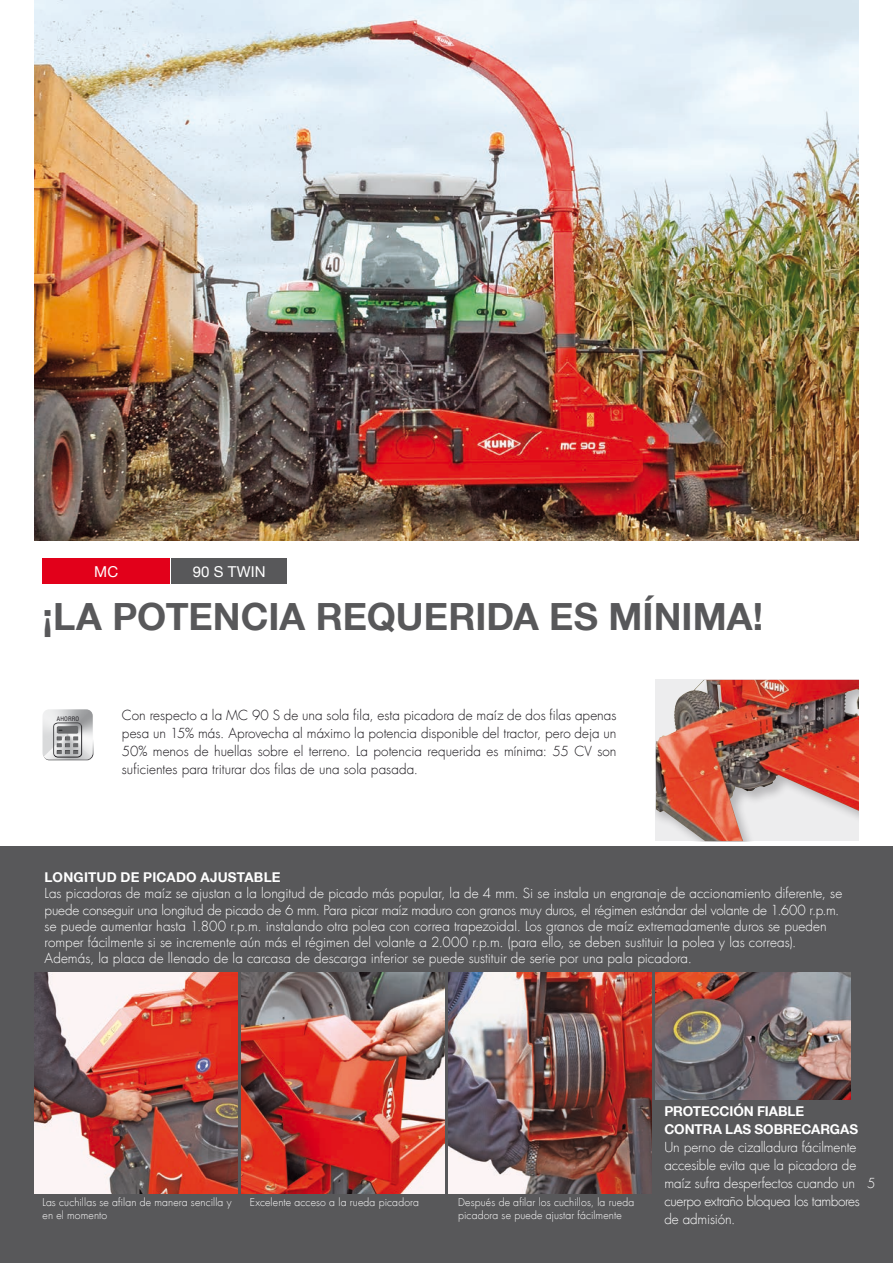
<style>
.page{position:relative;width:893px;height:1263px;background:#fff}
.page>*{position:absolute;margin:0;border:0;box-sizing:border-box;transform-origin:0 0}
.t1{font:700 37.5px "Helvetica Neue LT Com";color:#58585a}
.t2{font:15px "Helvetica Neue LT Com";letter-spacing:.005em;color:#fff}
.t3{font:300 13.5px/16.2px "Futura Com";letter-spacing:-.005em;color:#fff}
.t4{font:300 13.5px/18px "Futura Com";letter-spacing:.005em;color:#1a171c;text-align:justify}
.t5{font:700 13.5px/18px "Helvetica Neue LT Com";letter-spacing:-.005em;color:#fff}
.t6{font:700 13.5px "Helvetica Neue LT Com";letter-spacing:.015em;color:#fff}
.t7{font:300 10.5px/12.6px "Futura Com";letter-spacing:.01em;color:#fff}
.t8{font:condensed 6px "Helvetica";letter-spacing:.025em;color:#1a171c}
</style>
<div class="page">
<div style="left:0;top:846px;width:893px;height:417px;background:#58585a"></div>
<img style="left:449px;top:972px;width:203px;height:222px">
<img style="left:656px;top:972px;width:194px;height:127px">
<img style="left:34px;top:972px;width:203px;height:222px">
<img style="left:241px;top:972px;width:203px;height:222px">
<img style="left:34px;top:0;width:825px;height:540px">
<img style="left:656px;top:680px;width:203px;height:161px">
<img style="left:43px;top:709px;width:46px;height:48px">
<svg style="left:44px;top:710px;width:49px;height:50px;background:#bbbcbd"></svg>
<div style="left:43px;top:558px;width:127px;height:26px;background:#e2001a"></div>
<div style="left:171px;top:558px;width:116px;height:26px;background:#58585a"></div>
<p class="t2" style="left:94px;top:562px;width:25px">MC</p>
<p class="t2" style="left:193px;top:562px;width:74px">90 S TWIN</p>
<h1 class="t1" style="left:43px;top:593px;width:722px">¡LA POTENCIA REQUERIDA ES MÍNIMA!</h1>
<p class="t8" style="left:57px;top:715px;width:24px">AHORRO</p>
<p class="t4" style="left:122px;top:706px;width:496px">Con respecto a la MC 90 S de una sola fila, esta picadora de maíz de dos filas apenas pesa un 15% más. Aprovecha al máximo la potencia disponible del tractor, pero deja un 50% menos de huellas sobre el terreno. La potencia requerida es mínima: 55 CV son suficientes para triturar dos filas de una sola pasada.</p>
<p class="t6" style="left:45px;top:869px;width:237px">LONGITUD DE PICADO AJUSTABLE</p>
<p class="t3" style="left:45px;top:885px;width:799px">Las picadoras de maíz se ajustan a la longitud de picado más popular, la de 4 mm. Si se instala un engranaje de accionamiento diferente, se puede conseguir una longitud de picado de 6 mm. Para picar maíz maduro con granos muy duros, el régimen estándar del volante de 1.600 r.p.m. se puede aumentar hasta 1.800 r.p.m. instalando otra polea con correa trapezoidal. Los granos de maíz extremadamente duros se pueden romper fácilmente si se incremente aún más el régimen del volante a 2.000 r.p.m. (para ello, se deben sustituir la polea y las correas).<br>Además, la placa de llenado de la carcasa de descarga inferior se puede sustituir de serie por una pala picadora.</p>
<p class="t7" style="left:43px;top:1196px;width:191px">Las cuchillas se afilan de manera sencilla y en el momento</p>
<p class="t7" style="left:250px;top:1196px;width:171px">Excelente acceso a la rueda picadora</p>
<p class="t7" style="left:458px;top:1196px;width:178px">Después de afilar los cuchillos, la rueda picadora se puede ajustar fácilmente</p>
<p class="t5" style="left:664px;top:1102px;width:195px">PROTECCIÓN FIABLE<br>CONTRA LAS SOBRECARGAS</p>
<p class="t3" style="left:664px;top:1138px;width:197px;line-height:18px">Un perno de cizalladura fácilmente accesible evita que la picadora de maíz sufra desperfectos cuando un cuerpo extraño bloquea los tambores de admisión.</p>
<p class="t3" style="left:867px;top:1175px;width:10px">5</p>
</div>
